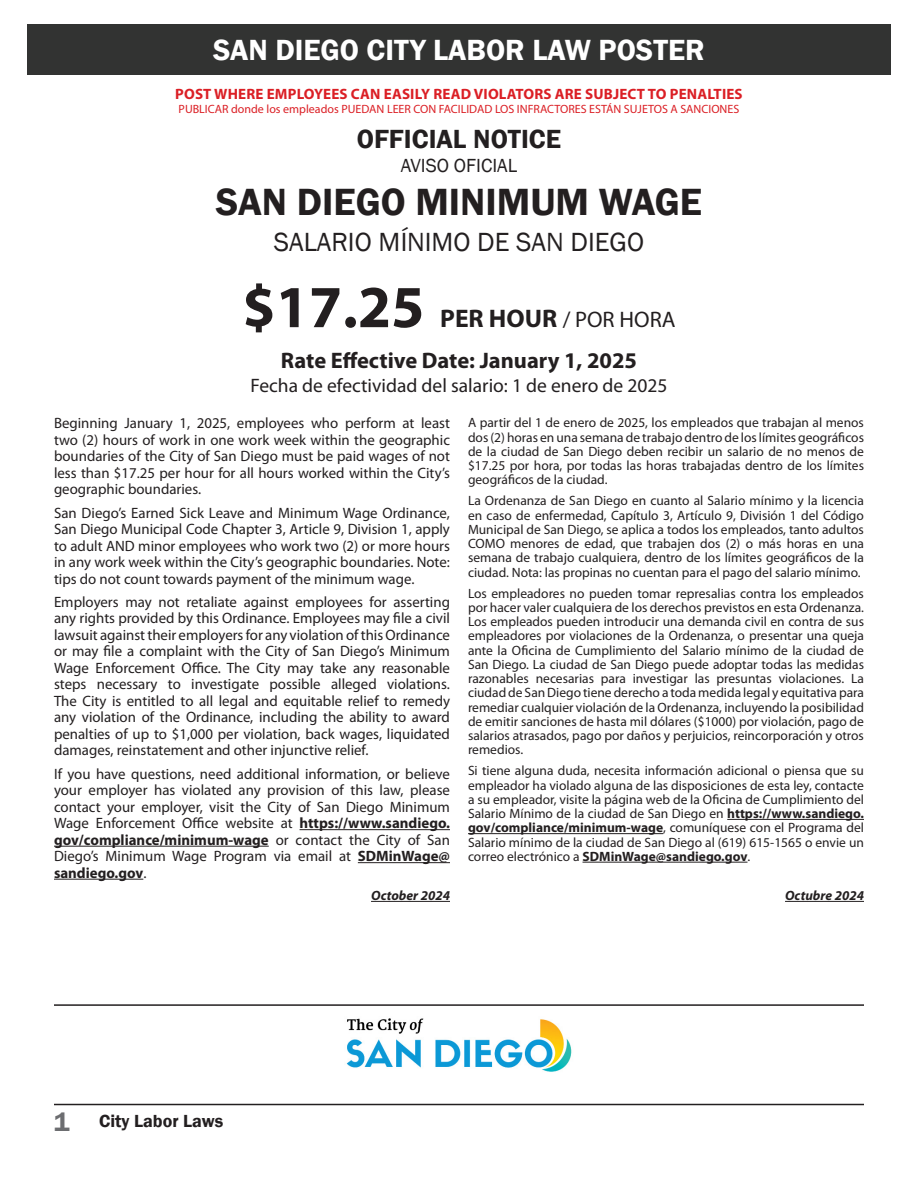
<style>
.page{position:relative;width:918px;height:1188px;background:#fff}
.page>*{position:absolute;margin:0;border:0;box-sizing:border-box;transform-origin:0 0}
.t1{font:700 60px "Myriad Pro";color:#231f20}
.t2{font:600 39px "Franklin Gothic";color:#231f20}
.t3{font:600 30px "Franklin Gothic";color:#fff}
.t4{font:27px "Franklin Gothic";color:#231f20}
.t5{font:600 27px "Franklin Gothic";color:#231f20}
.t6{font:700 22.5px "Myriad Pro";color:#231f20}
.t7{font:22.5px "Myriad Pro";color:#231f20}
.t8{font:19.5px "Myriad Pro";color:#231f20}
.t9{font:19.5px "Franklin Gothic";color:#231f20}
.t10{font:600 18px "Franklin Gothic";color:#231f20}
.t11{font:15px/16.5px "Myriad Pro";color:#231f20;text-align:justify}
.t12{font:700 15px "Myriad Pro";letter-spacing:.01em;color:#db1f25}
.t13{font:13.5px/14.2px "Myriad Pro";color:#231f20;text-align:justify}
.t14{font:italic 700 13.5px "Myriad Pro";color:#231f20}
.t15{font:12px "Myriad Pro";color:#db1f25}
.s1{font-weight:700;font-size:25.5px}
.s2{font-weight:700}
.s3{font-size:27px;color:#6c6d70}
</style>
<div class="page">
<hr style="left:54px;top:1104px;width:810px;height:1px;background:#231f20">
<div style="left:27px;top:24px;width:864px;height:50px;background:#323332"></div>
<img style="left:346px;top:1018px;width:226px;height:54px">
<hr style="left:54px;top:1004px;width:810px;height:2px;background:#231f20">
<hr style="left:300px;top:829px;width:150px;height:1px;background:#231f20">
<hr style="left:54px;top:846px;width:215px;height:1px;background:#231f20">
<hr style="left:358px;top:862px;width:92px;height:1px;background:#231f20">
<hr style="left:54px;top:879px;width:89px;height:1px;background:#231f20">
<hr style="left:727px;top:819px;width:137px;height:1px;background:#231f20">
<hr style="left:468px;top:833px;width:195px;height:1px;background:#231f20">
<hr style="left:583px;top:862px;width:165px;height:1px;background:#231f20">
<hr style="left:785px;top:901px;width:79px;height:1px;background:#231f20">
<hr style="left:371px;top:901px;width:79px;height:1px;background:#231f20">
<p class="t3" style="left:213px;top:31px;width:493px">SAN DIEGO CITY LABOR LAW POSTER</p>
<p class="t12" style="left:175px;top:84px;width:569px">POST WHERE EMPLOYEES CAN EASILY READ VIOLATORS ARE SUBJECT TO PENALTIES</p>
<p class="t15" style="left:179px;top:102px;width:562px">PUBLICAR donde los empleados PUEDAN LEER CON FACILIDAD LOS INFRACTORES ESTÁN SUJETOS A SANCIONES</p>
<p class="t5" style="left:357px;top:123px;width:206px">OFFICIAL NOTICE</p>
<p class="t9" style="left:401px;top:153px;width:118px">AVISO OFICIAL</p>
<p class="t2" style="left:216px;top:178px;width:488px">SAN DIEGO MINIMUM WAGE</p>
<p class="t4" style="left:274px;top:225px;width:372px">SALARIO MÍNIMO DE SAN DIEGO</p>
<p class="t1" style="left:242px;top:268px;width:184px">$17.25</p>
<p class="t7" style="left:440px;top:306px;width:237px"><span class="s1">PER HOUR</span> / POR HORA</p>
<p class="t6" style="left:281px;top:346px;width:358px">Rate Effective Date: January 1, 2025</p>
<p class="t8" style="left:251px;top:373px;width:418px">Fecha de efectividad del salario: 1 de enero de 2025</p>
<p class="t11" style="left:54px;top:415px;width:398px">Beginning January 1, 2025, employees who perform at least two (2) hours of work in one work week within the geographic boundaries of the City of San Diego must be paid wages of not less than $17.25 per hour for all hours worked within the City’s geographic boundaries.</p>
<p class="t11" style="left:54px;top:504px;width:397px">San Diego’s Earned Sick Leave and Minimum Wage Ordinance, San Diego Municipal Code Chapter 3, Article 9, Division 1, apply to adult AND minor employees who work two (2) or more hours in any work week within the City’s geographic boundaries. Note: tips do not count towards payment of the minimum wage.</p>
<p class="t11" style="left:54px;top:593px;width:398px">Employers may not retaliate against employees for asserting any rights provided by this Ordinance. Employees may file a civil lawsuit against their employers for any violation of this Ordinance or may file a complaint with the City of San Diego’s Minimum Wage Enforcement Office. The City may take any reasonable steps necessary to investigate possible alleged violations.<br>The City is entitled to all legal and equitable relief to remedy any violation of the Ordinance, including the ability to award penalties of up to $1,000 per violation, back wages, liquidated damages, reinstatement and other injunctive relief.</p>
<p class="t11" style="left:54px;top:765px;width:398px">If you have questions, need additional information, or believe your employer has violated any provision of this law, please contact your employer, visit the City of San Diego Minimum Wage Enforcement Office website at <span class="s2">https://www.sandiego. gov/compliance/minimum-wage</span> or contact the City of San Diego’s Minimum Wage Program via email at <span class="s2">SDMinWage@ sandiego.gov</span>.</p>
<p class="t13" style="left:468px;top:415px;width:398px">A partir del 1 de enero de 2025, los empleados que trabajan al menos dos (2) horas en una semana de trabajo dentro de los límites geográficos de la ciudad de San Diego deben recibir un salario de no menos de $17.25 por hora, por todas las horas trabajadas dentro de los límites geográficos de la ciudad.</p>
<p class="t13" style="left:468px;top:493px;width:398px">La Ordenanza de San Diego en cuanto al Salario mínimo y la licencia en caso de enfermedad, Capítulo 3, Artículo 9, División 1 del Código Municipal de San Diego, se aplica a todos los empleados, tanto adultos COMO menores de edad, que trabajen dos (2) o más horas en una semana de trabajo cualquiera, dentro de los límites geográficos de la ciudad. Nota: las propinas no cuentan para el pago del salario mínimo.</p>
<p class="t13" style="left:468px;top:586px;width:398px">Los empleadores no pueden tomar represalias contra los empleados por hacer valer cualquiera de los derechos previstos en esta Ordenanza.<br>Los empleados pueden introducir una demanda civil en contra de sus empleadores por violaciones de la Ordenanza, o presentar una queja ante la Oficina de Cumplimiento del Salario mínimo de la ciudad de San Diego. La ciudad de San Diego puede adoptar todas las medidas razonables necesarias para investigar las presuntas violaciones. La ciudad de San Diego tiene derecho a toda medida legal y equitativa para remediar cualquier violación de la Ordenanza, incluyendo la posibilidad de emitir sanciones de hasta mil dólares ($1000) por violación, pago de salarios atrasados, pago por daños y perjuicios, reincorporación y otros remedios.</p>
<p class="t13" style="left:468px;top:763px;width:398px">Si tiene alguna duda, necesita información adicional o piensa que su empleador ha violado alguna de las disposiciones de esta ley, contacte a su empleador, visite la página web de la Oficina de Cumplimiento del Salario Mínimo de la ciudad de San Diego en <span class="s2">https://www.sandiego. gov/compliance/minimum-wage</span>, comuníquese con el Programa del Salario mínimo de la ciudad de San Diego al (619) 615-1565 o envie un correo electrónico a <span class="s2">SDMinWage@sandiego.gov</span>.</p>
<h3 class="t10" style="left:54px;top:1110px;width:171px"><span class="s3">1</span> City Labor Laws</h3>
<p class="t14" style="left:371px;top:887px;width:80px">October 2024</p>
<p class="t14" style="left:785px;top:887px;width:80px">Octubre 2024</p>
</div>
